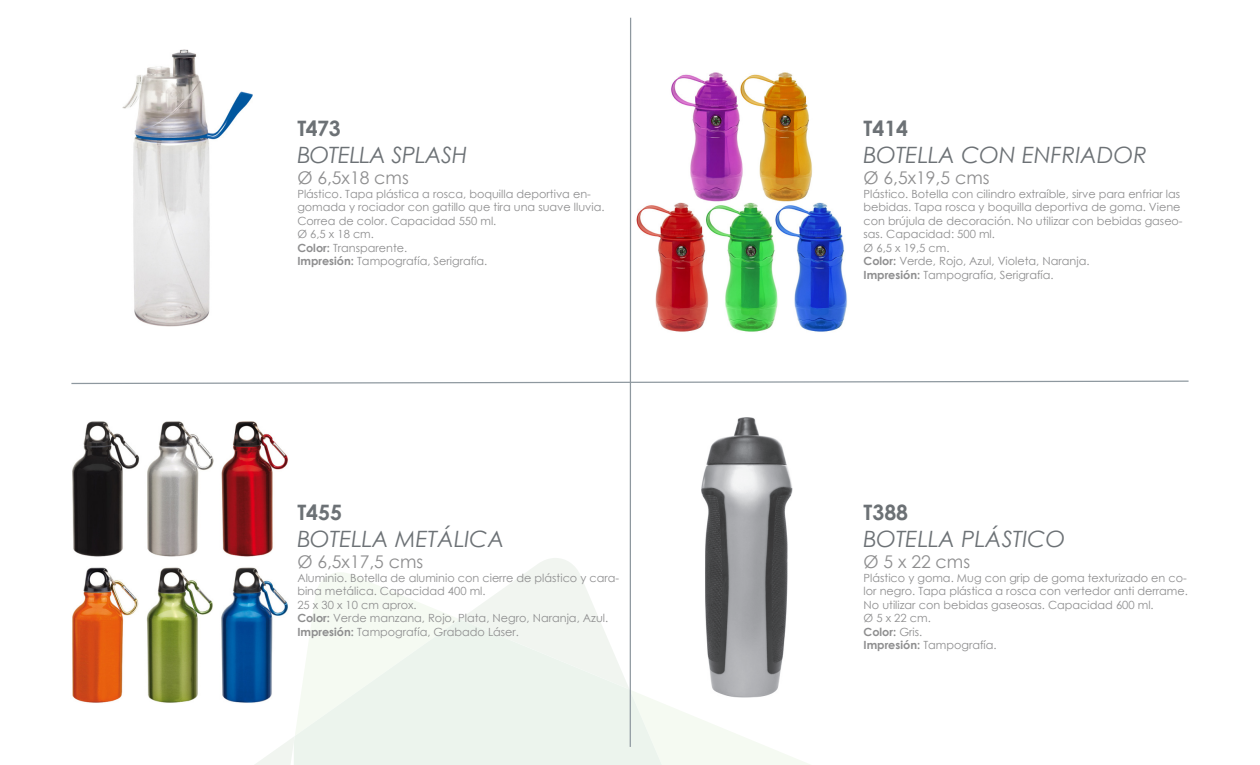
<style>
.page{position:relative;width:1260px;height:765px;background:#fff}
.page>*{position:absolute;margin:0;border:0;box-sizing:border-box;transform-origin:0 0}
.t1{font:italic 22.5px "Century Gothic";color:#6c7175}
.t2{font:italic 22.5px "Century Gothic";letter-spacing:-.02em;color:#6c7175}
.t3{font:700 21.25px "Century Gothic";color:#6c7175}
.t4{font:17.5px "Century Gothic";color:#8e8e8f}
.t5{font:11.25px/13.5px "Century Gothic";color:#8e8e8f}
.t6{font:700 11.25px "Century Gothic";color:#8e8e8f}
.s1{font-weight:700}
.s2{font-weight:400}
</style>
<div class="page">
<svg style="left:676px;top:697px;width:134px;height:68px"></svg>
<svg style="left:255px;top:558px;width:375px;height:207px"></svg>
<svg style="left:294px;top:619px;width:382px;height:146px"></svg>
<hr style="left:630px;top:18px;width:1px;height:729px;background:#8e989f">
<svg style="left:71px;top:380px;width:1118px;height:5px"></svg>
<img style="left:122px;top:49px;width:131px;height:277px">
<img style="left:72px;top:421px;width:218px;height:283px">
<img style="left:636px;top:72px;width:211px;height:260px">
<img style="left:702px;top:417px;width:91px;height:280px">
<p class="t3" style="left:297px;top:112px;width:45px">T473</p>
<p class="t2" style="left:297px;top:139px;width:172px">BOTELLA SPLASH</p>
<p class="t4" style="left:297px;top:166px;width:113px">Ø 6,5x18 cms</p>
<p class="t5" style="left:297px;top:187px;width:309px">Plástico. Tapa plástica a rosca, boquilla deportiva en&shy;gomada y rociador con gatillo que tira una suave lluvia.<br>Correa de color. Capacidad 550 ml.</p>
<p class="t5" style="left:297px;top:227px;width:78px">Ø 6,5 x 18 cm.</p>
<p class="t5" style="left:297px;top:241px;width:111px"><span class="s1">Color:</span> Transparente.</p>
<p class="t5" style="left:297px;top:254px;width:192px"><span class="s1">Impresión:</span> Tampografía, Serigrafía.</p>
<p class="t3" style="left:297px;top:496px;width:46px">T455</p>
<p class="t1" style="left:297px;top:523px;width:209px">BOTELLA METÁLICA</p>
<p class="t4" style="left:297px;top:550px;width:127px">Ø 6,5x17,5 cms</p>
<p class="t5" style="left:297px;top:571px;width:323px">Aluminio. Botella de aluminio con cierre de plástico y cara&shy;bina metálica. Capacidad 400 ml.</p>
<p class="t5" style="left:297px;top:598px;width:121px">25 x 30 x 10 cm aprox.</p>
<p class="t5" style="left:297px;top:611px;width:312px"><span class="s1">Color:</span> Verde manzana, Rojo, Plata, Negro, Naranja, Azul.<br><span class="s1">Impresión:</span> Tampografía, Grabado Láser.</p>
<p class="t3" style="left:864px;top:112px;width:46px">T414</p>
<p class="t1" style="left:864px;top:139px;width:285px">BOTELLA CON ENFRIADOR</p>
<p class="t4" style="left:864px;top:166px;width:127px">Ø 6,5x19,5 cms</p>
<p class="t5" style="left:864px;top:187px;width:321px">Plástico. Botella con cilindro extraíble, sirve para enfriar las bebidas. Tapa rosca y boquilla deportiva de goma. Viene con brújula de decoración. No utilizar con bebidas gaseo&shy;sas. Capacidad: 500 ml.</p>
<p class="t5" style="left:864px;top:241px;width:87px">Ø 6,5 x 19,5 cm.</p>
<p class="t5" style="left:864px;top:254px;width:227px"><span class="s1">Color:</span> Verde, Rojo, Azul, Violeta, Naranja.</p>
<p class="t5" style="left:864px;top:268px;width:192px"><span class="s1">Impresión:</span> Tampografía, Serigrafía.</p>
<p class="t3" style="left:864px;top:496px;width:46px">T388</p>
<p class="t1" style="left:864px;top:523px;width:203px">BOTELLA PLÁSTICO</p>
<p class="t4" style="left:864px;top:550px;width:108px">Ø 5 x 22 cms</p>
<p class="t5" style="left:864px;top:571px;width:326px;text-align:justify">Plástico y goma. Mug con grip de goma texturizado en co&shy;lor negro. Tapa plástica a rosca con vertedor anti derrame.<br>No utilizar con bebidas gaseosas. Capacidad 600 ml.</p>
<p class="t5" style="left:864px;top:611px;width:69px">Ø 5 x 22 cm.</p>
<p class="t6" style="left:864px;top:623px;width:60px">Color: <span class="s2">Gris.</span></p>
<p class="t5" style="left:864px;top:638px;width:135px"><span class="s1">Impresión:</span> Tampografía.</p>
</div>
